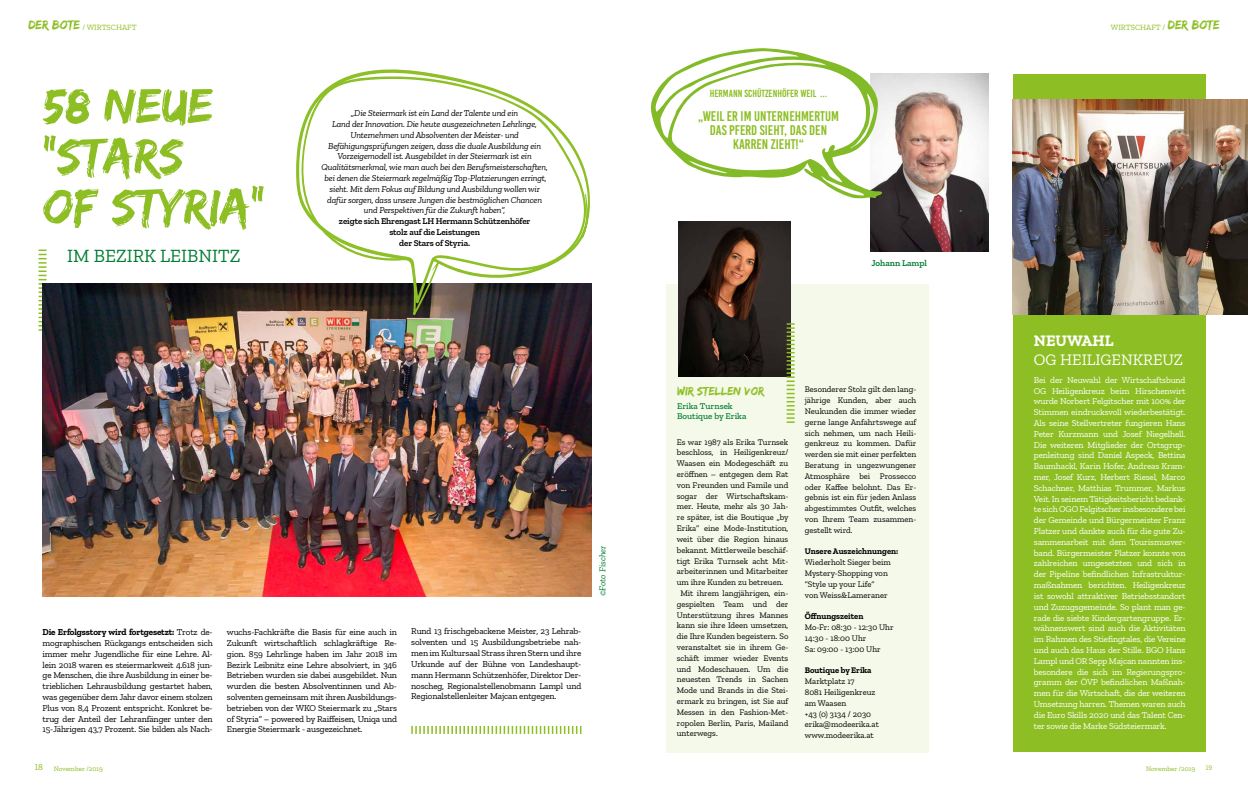
<style>
.page{position:relative;width:1248px;height:794px;background:#fff}
.page>*{position:absolute;margin:0;border:0;box-sizing:border-box;transform-origin:0 0}
.t1{font:50.8px/50.4px "Edo SZ";color:#8dbe23}
.t2{font:18.6px "Zilla Slab";color:#007d32}
.t3{font:16px "Zilla Slab";color:#fff}
.t4{font:700 16px "Zilla Slab";color:#fff}
.t5{font:14px/14px "Bebas Kai";color:#8dbe23;text-align:center}
.t6{font:13px "Edo SZ";color:#8dbe23}
.t7{font:12.2px "Edo SZ";color:#8dbe23}
.t8{font:10.3px "Bebas Kai";color:#8dbe23}
.t9{font:9px/10.8px "Zilla Slab";letter-spacing:-.015em;color:#fff;text-align:justify}
.t10{font:9px/10.8px "Zilla Slab";letter-spacing:-.015em;color:#000;text-align:justify}
.t11{font:italic 9px/10.8px "Zilla Slab";letter-spacing:-.015em;color:#000;text-align:center}
.t12{font:600 9px/10.8px "Zilla Slab";letter-spacing:-.015em;color:#000;text-align:center}
.t13{font:500 9px/10px "Zilla Slab";color:#007d32}
.t14{font:italic 9px "Zilla Slab";color:#007d32}
.t15{font:600 9px "Zilla Slab";color:#007d32}
.t16{font:8.5px/10.8px "Zilla Slab";color:#000}
.t17{font:700 8.5px "Zilla Slab";color:#000}
.t18{font:8px "Zilla Slab";color:#8dbe23}
.t19{font:7px "Zilla Slab";color:#8dbe23}
.s1{font-weight:700}
.s2{font-size:9px}
</style>
<div class="page">
<div style="left:1012px;top:74px;width:193px;height:677px;background:#8dbe23"></div>
<svg style="left:39px;top:249px;width:8px;height:82px"></svg>
<img style="left:1012px;top:99px;width:235px;height:215px">
<img style="left:43px;top:283px;width:548px;height:314px">
<svg style="left:296px;top:69px;width:296px;height:235px"></svg>
<svg style="left:299px;top:76px;width:292px;height:239px"></svg>
<div style="left:666px;top:283px;width:262px;height:469px;background:#f4f9e9"></div>
<img style="left:679px;top:221px;width:111px;height:156px">
<svg style="left:786px;top:323px;width:8px;height:100px"></svg>
<svg style="left:411px;top:726px;width:170px;height:8px"></svg>
<img style="left:870px;top:74px;width:118px;height:178px">
<svg style="left:651px;top:48px;width:231px;height:150px"></svg>
<h3 class="t6" style="left:28px;top:17px;width:53px">der bote</h3>
<h3 class="t6" style="left:1167px;top:17px;width:53px">der bote</h3>
<p class="t18" style="left:82px;top:23px;width:56px">/ WIRTSCHAFT</p>
<p class="t18" style="left:1110px;top:23px;width:56px">WIRTSCHAFT /</p>
<h1 class="t1" style="left:43px;top:79px;width:224px">58 NEUE "STARS<br>OF STYRIA"</h1>
<h2 class="t2" style="left:67px;top:245px;width:175px">IM BEZIRK LEIBNITZ</h2>
<p class="t11" style="left:321px;top:108px;width:228px">„Die Steiermark ist ein Land der Talente und ein<br>Land der Innovation. Die heute ausgezeichneten Lehrlinge, Unternehmen und Absolventen der Meister- und Befähigungsprüfungen zeigen, dass die duale Ausbildung ein Vorzeigemodell ist. Ausgebildet in der Steiermark ist ein Qualitätsmerkmal, wie man auch bei den Berufsmeisterschaften, bei denen die Steiermark regelmäßig Top-Platzierungen erringt, sieht. Mit dem Fokus auf Bildung und Ausbildung wollen wir dafür sorgen, dass unsere Jungen die bestmöglichen Chancen und Perspektiven für die Zukunft haben“,</p>
<p class="t12" style="left:339px;top:216px;width:193px">zeigte sich Ehrengast LH Hermann Schützenhöfer stolz auf die Leistungen<br>der Stars of Styria.</p>
<p class="t10" style="left:43px;top:627px;width:172px"><span class="s1">Die Erfolgsstory wird fortgesetzt:</span> Trotz de&shy;mographischen Rückgangs entscheiden sich immer mehr Jugendliche für eine Lehre. Al&shy;lein 2018 waren es steiermarkweit 4.618 jun&shy;ge Menschen, die ihre Ausbildung in einer be&shy;trieblichen Lehrausbildung gestartet haben, was gegenüber dem Jahr davor einem stolzen Plus von 8,4 Prozent entspricht. Konkret be&shy;trug der Anteil der Lehranfänger unter den 15-Jährigen 43,7 Prozent. Sie bilden als Nach-</p>
<p class="t10" style="left:227px;top:627px;width:172px">wuchs-Fachkräfte die Basis für eine auch in Zukunft wirtschaftlich schlagkräftige Re&shy;gion. 859 Lehrlinge haben im Jahr 2018 im Bezirk Leibnitz eine Lehre absolviert, in 346<br>Betrieben wurden sie dabei ausgebildet. Nun wurden die besten Absolventinnen und Ab&shy;solventen gemeinsam mit ihren Ausbildungs&shy;betrieben von der WKO Steiermark zu „Stars of Styria“ – powered by Raiffeisen, Uniqa und Energie Steiermark - ausgezeichnet.</p>
<p class="t19" style="left:35px;top:764px;width:70px"><span class="s2">18</span> November /2019</p>
<p class="t10" style="left:411px;top:626px;width:172px">Rund 13 frischgebackene Meister, 23 Lehrab&shy;solventen und 15 Ausbildungsbetriebe nah&shy;men im Kultursaal Strass ihren Stern und ihre Urkunde auf der Bühne von Landeshaupt&shy;mann Hermann Schützenhöfer, Direktor Der&shy;noscheg, Regionalstellenobmann Lampl und Regionalstellenleiter Majcan entgegen.</p>
<p class="t14" style="left:597px;top:596px;width:52px;rotate:-90deg">©Foto Fischer</p>
<p class="t8" style="left:710px;top:88px;width:119px">HERMANN SCHÜTZENHÖFER WEIL ...</p>
<h3 class="t5" style="left:698px;top:109px;width:142px">„WEIL ER IM UNTERNEHMERTUM<br>DAS PFERD SIEHT, DAS DEN<br>KARREN ZIEHT!“</h3>
<p class="t15" style="left:871px;top:258px;width:57px">Johann Lampl</p>
<h3 class="t7" style="left:677px;top:384px;width:89px">wir stellen vor</h3>
<p class="t13" style="left:677px;top:401px;width:71px">Erika Turnsek<br>Boutique by Erika</p>
<p class="t16" style="left:676px;top:436px;width:113px">Es war 1987 als Erika Turnsek</p>
<p class="t16" style="left:676px;top:447px;width:113px">beschloss, in Heiligenkreuz/</p>
<p class="t16" style="left:676px;top:458px;width:113px">Waasen ein Modegeschäft zu</p>
<p class="t16" style="left:676px;top:469px;width:113px">eröffnen – entgegen dem Rat</p>
<p class="t16" style="left:676px;top:480px;width:113px">von Freunden und Famile und</p>
<p class="t16" style="left:676px;top:490px;width:113px">sogar der Wirtschaftskam-</p>
<p class="t16" style="left:676px;top:501px;width:113px">mer. Heute, mehr als 30 Jah-</p>
<p class="t16" style="left:676px;top:512px;width:113px">re später, ist die Boutique „by</p>
<p class="t16" style="left:676px;top:523px;width:113px">Erika“ eine Mode-Institution,</p>
<p class="t16" style="left:676px;top:534px;width:113px">weit über die Region hinaus</p>
<p class="t16" style="left:676px;top:544px;width:113px">bekannt. Mittlerweile beschäf-</p>
<p class="t16" style="left:676px;top:555px;width:113px">tigt Erika Turnsek acht Mit-</p>
<p class="t16" style="left:676px;top:566px;width:113px">arbeiterinnen und Mitarbeiter</p>
<p class="t16" style="left:676px;top:577px;width:108px">um ihre Kunden zu betreuen.</p>
<p class="t16" style="left:680px;top:588px;width:109px">Mit ihrem langjährigen, ein-</p>
<p class="t16" style="left:676px;top:598px;width:113px">gespielten Team und der</p>
<p class="t16" style="left:676px;top:609px;width:113px">Unterstützung ihres Mannes</p>
<p class="t16" style="left:676px;top:620px;width:113px">kann sie ihre Ideen umsetzen,</p>
<p class="t16" style="left:676px;top:631px;width:113px">die Ihre Kunden begeistern. So</p>
<p class="t16" style="left:676px;top:642px;width:113px">veranstaltet sie in ihrem Ge-</p>
<p class="t16" style="left:676px;top:652px;width:113px">schäft immer wieder Events</p>
<p class="t16" style="left:676px;top:663px;width:113px">und Modeschauen. Um die</p>
<p class="t16" style="left:676px;top:674px;width:113px">neuesten Trends in Sachen</p>
<p class="t16" style="left:676px;top:685px;width:113px">Mode und Brands in die Stei-</p>
<p class="t16" style="left:676px;top:696px;width:113px">ermark zu bringen, ist Sie auf</p>
<p class="t16" style="left:676px;top:706px;width:113px">Messen in den Fashion-Met-</p>
<p class="t16" style="left:676px;top:717px;width:113px">ropolen Berlin, Paris, Mailand</p>
<p class="t16" style="left:676px;top:728px;width:42px">unterwegs.</p>
<p class="t16" style="left:804px;top:384px;width:113px;text-align:justify">Besonderer Stolz gilt den lang&shy;jährige Kunden, aber auch Neukunden die immer wieder gerne lange Anfahrtswege auf sich nehmen, um nach Heili&shy;genkreuz zu kommen. Dafür werden sie mit einer perfekten Beratung in ungezwungener Atmosphäre bei Prossecco oder Kaffee belohnt. Das Er&shy;gebnis ist ein für jeden Anlass abgestimmtes Outfit, welches von Ihrem Team zusammen&shy;gestellt wird.</p>
<p class="t17" style="left:804px;top:547px;width:95px">Unsere Auszeichnungen:</p>
<p class="t16" style="left:804px;top:557px;width:87px">Wiederholt Sieger beim<br>Mystery-Shopping von “Style up your Life”<br>von Weiss&amp;Lameraner</p>
<p class="t17" style="left:804px;top:611px;width:60px">Öffnungszeiten</p>
<p class="t16" style="left:804px;top:622px;width:90px">Mo-Fr: 08:30 - 12:30 Uhr<br>14:30 - 18:00 Uhr<br>Sa: 09:00 - 13:00 Uhr</p>
<p class="t17" style="left:804px;top:665px;width:68px">Boutique by Erika</p>
<p class="t16" style="left:804px;top:676px;width:76px">Marktplatz 17<br>8081 Heiligenkreuz am Waasen<br>+43 (0) 3134 / 2030 erika@modeerika.at www.modeerika.at</p>
<h3 class="t4" style="left:1033px;top:331px;width:81px">NEUWAHL</h3>
<h3 class="t3" style="left:1033px;top:351px;width:151px">OG HEILIGENKREUZ</h3>
<p class="t9" style="left:1033px;top:374px;width:153px">Bei der Neuwahl der Wirtschaftsbund OG Heiligenkreuz beim Hirschenwirt wurde Norbert Felgitscher mit 100% der Stimmen eindrucksvoll wiederbestätigt.<br>Als seine Stellvertreter fungieren Hans Peter Kurzmann und Josef Niegelhell.<br>Die weiteren Mitglieder der Ortsgrup&shy;penleitung sind Daniel Aspeck, Bettina Baumhackl, Karin Hofer, Andreas Kram&shy;mer, Josef Kurz, Herbert Riesel, Marco Schachner, Matthias Trummer, Markus Veit. In seinem Tätigkeitsbericht bedank&shy;te sich OGO Felgitscher insbesondere bei der Gemeinde und Bürgermeister Franz Platzer und dankte auch für die gute Zu&shy;sammenarbeit mit dem Tourismusver&shy;band. Bürgermeister Platzer konnte von zahlreichen umgesetzten und sich in der Pipeline befindlichen Infrastruktur&shy;maßnahmen berichten. Heiligenkreuz ist sowohl attraktiver Betriebsstandort und Zuzugsgemeinde. So plant man ge&shy;rade die siebte Kindergartengruppe. Er&shy;wähnenswert sind auch die Aktivitäten im Rahmen des Stiefingtales, die Vereine und auch das Haus der Stille. BGO Hans Lampl und OR Sepp Majcan nannten ins&shy;besondere die sich im Regierungspro&shy;gramm der ÖVP befindlichen Maßnah&shy;men für die Wirtschaft, die der weiteren Umsetzung harren. Themen waren auch die Euro Skills 2020 und das Talent Cen&shy;ter sowie die Marke Südsteiermark.</p>
<p class="t19" style="left:1145px;top:764px;width:51px">November /2019</p>
<p class="t19" style="left:1205px;top:764px;width:8px">19</p>
</div>
